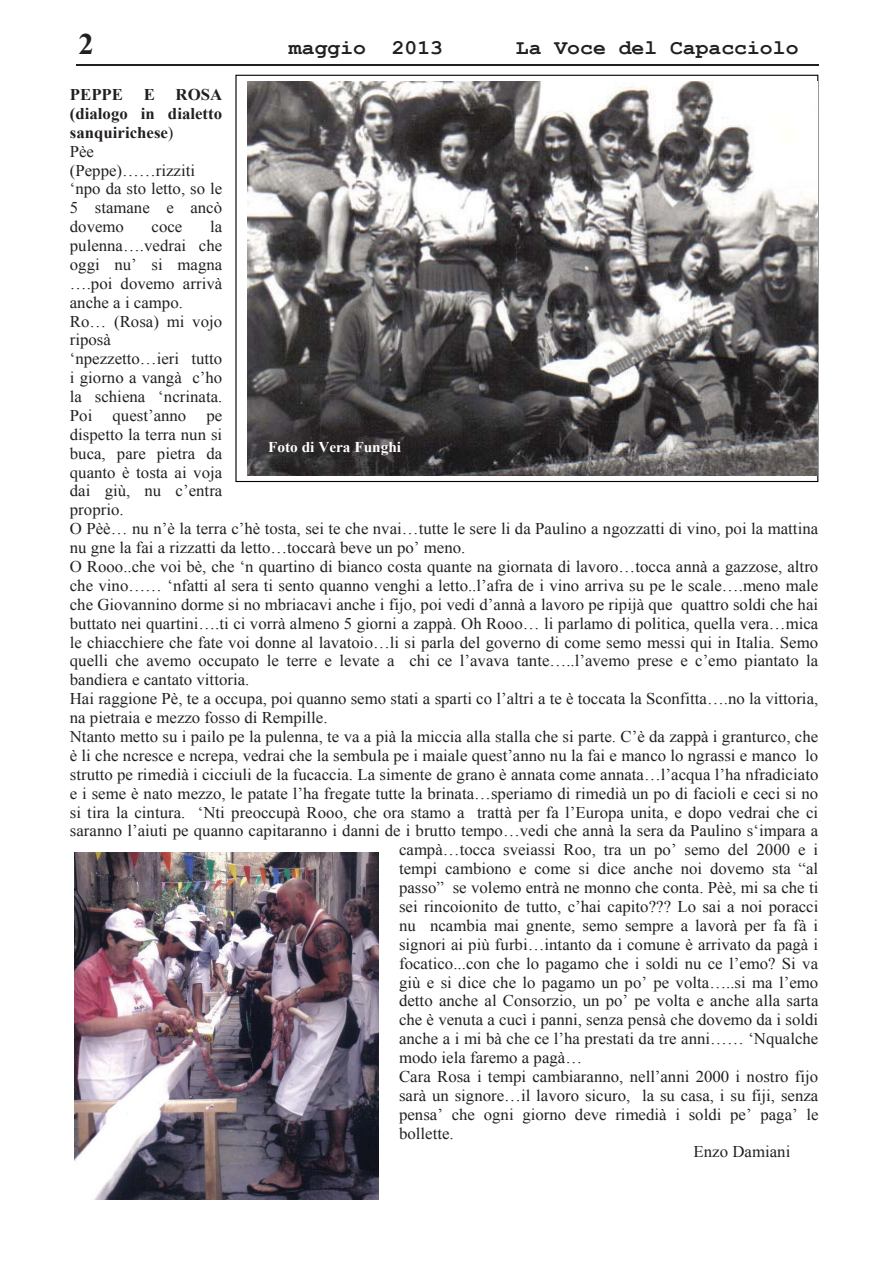
<style>
.page{position:relative;width:893px;height:1263px;background:#fff}
.page>*{position:absolute;margin:0;border:0;box-sizing:border-box;transform-origin:0 0}
.t1{font:700 29.85px "Times New Roman";color:#231f20}
.t2{font:700 20.85px "Courier New";color:#231f20}
.t3{font:16.35px/18.9px "Times New Roman";color:#231f20}
.t4{font:700 16.35px "Times New Roman";color:#231f20}
.t5{font:700 15px "Times New Roman";color:#fff}
.s1{font-weight:700}
</style>
<div class="page">
<hr style="left:76px;top:65px;width:742px;height:1px;background:#231f20">
<img style="left:248px;top:81px;width:569px;height:395px">
<img style="left:74px;top:852px;width:304px;height:348px">
<h1 class="t1" style="left:78px;top:27px;width:17px">2</h1>
<p class="t2" style="left:289px;top:37px;width:156px">maggio 2013</p>
<p class="t2" style="left:516px;top:37px;width:284px">La Voce del Capacciolo</p>
<p class="t4" style="left:70px;top:85px;width:55px">PEPPE</p>
<p class="t4" style="left:144px;top:85px;width:13px">E</p>
<p class="t3" style="left:70px;top:85px;width:154px;text-indent:106px"><span class="s1">ROSA (dialogo in dialetto sanquirichese</span>)<br>Pèe (Peppe)……rizziti ‘npo da sto letto, so le<br>5 stamane e ancò dovemo</p>
<p class="t3" style="left:152px;top:217px;width:32px">coce</p>
<p class="t3" style="left:210px;top:217px;width:14px">la</p>
<p class="t3" style="left:70px;top:236px;width:154px">pulenna….vedrai che</p>
<p class="t3" style="left:70px;top:255px;width:154px">oggi nu’ si magna</p>
<p class="t3" style="left:70px;top:274px;width:154px">….poi dovemo arrivà</p>
<p class="t3" style="left:70px;top:293px;width:115px">anche a i campo.</p>
<p class="t3" style="left:70px;top:312px;width:154px">Ro… (Rosa) mi vojo</p>
<p class="t3" style="left:70px;top:330px;width:43px">riposà</p>
<p class="t3" style="left:70px;top:349px;width:154px">‘npezzetto…ieri tutto</p>
<p class="t3" style="left:70px;top:368px;width:154px">i giorno a vangà c’ho</p>
<p class="t3" style="left:70px;top:387px;width:154px">la schiena ‘ncrinata.</p>
<p class="t3" style="left:70px;top:406px;width:154px">Poi quest’anno pe</p>
<p class="t3" style="left:70px;top:425px;width:154px">dispetto la terra nun si</p>
<p class="t3" style="left:70px;top:444px;width:154px">buca, pare pietra da</p>
<p class="t3" style="left:70px;top:463px;width:154px">quanto è tosta ai voja</p>
<p class="t3" style="left:70px;top:481px;width:154px">dai giù, nu c’entra</p>
<p class="t3" style="left:70px;top:500px;width:55px">proprio.</p>
<p class="t3" style="left:70px;top:519px;width:750px">O Pèè… nu n’è la terra c’hè tosta, sei te che nvai…tutte le sere li da Paulino a ngozzatti di vino, poi la mattina</p>
<p class="t3" style="left:70px;top:538px;width:397px">nu gne la fai a rizzatti da letto…toccarà beve un po’ meno.</p>
<p class="t3" style="left:70px;top:557px;width:750px">O Rooo..che voi bè, che ‘n quartino di bianco costa quante na giornata di lavoro…tocca annà a gazzose, altro</p>
<p class="t3" style="left:70px;top:576px;width:750px">che vino…… ‘nfatti al sera ti sento quanno venghi a letto..l’afra de i vino arriva su pe le scale….meno male</p>
<p class="t3" style="left:70px;top:595px;width:750px">che Giovannino dorme si no mbriacavi anche i fijo, poi vedi d’annà a lavoro pe ripijà que quattro soldi che hai</p>
<p class="t3" style="left:70px;top:614px;width:750px">buttato nei quartini….ti ci vorrà almeno 5 giorni a zappà. Oh Rooo… li parlamo di politica, quella vera…mica</p>
<p class="t3" style="left:70px;top:633px;width:750px">le chiacchiere che fate voi donne al lavatoio…li si parla del governo di come semo messi qui in Italia. Semo</p>
<p class="t3" style="left:70px;top:652px;width:750px">quelli che avemo occupato le terre e levate a chi ce l’avava tante…..l’avemo prese e c’emo piantato la</p>
<p class="t3" style="left:70px;top:670px;width:181px">bandiera e cantato vittoria.</p>
<p class="t3" style="left:70px;top:689px;width:750px">Hai raggione Pè, te a occupa, poi quanno semo stati a sparti co l’altri a te è toccata la Sconfitta….no la vittoria,</p>
<p class="t3" style="left:70px;top:708px;width:259px">na pietraia e mezzo fosso di Rempille.</p>
<p class="t3" style="left:70px;top:727px;width:750px">Ntanto metto su i pailo pe la pulenna, te va a pià la miccia alla stalla che si parte. C’è da zappà i granturco, che</p>
<p class="t3" style="left:70px;top:746px;width:750px">è li che ncresce e ncrepa, vedrai che la sembula pe i maiale quest’anno nu la fai e manco lo ngrassi e manco lo</p>
<p class="t3" style="left:70px;top:765px;width:750px">strutto pe rimedià i cicciuli de la fucaccia. La simente de grano è annata come annata…l’acqua l’ha nfradiciato</p>
<p class="t3" style="left:70px;top:784px;width:750px">e i seme è nato mezzo, le patate l’ha fregate tutte la brinata…speriamo di rimedià un po di facioli e ceci si no</p>
<p class="t3" style="left:70px;top:803px;width:750px">si tira la cintura. ‘Nti preoccupà Rooo, che ora stamo a trattà per fa l’Europa unita, e dopo vedrai che ci</p>
<p class="t3" style="left:70px;top:821px;width:750px">saranno l’aiuti pe quanno capitaranno i danni de i brutto tempo…vedi che annà la sera da Paulino s‘impara a</p>
<p class="t3" style="left:399px;top:840px;width:420px">campà…tocca sveiassi Roo, tra un po’ semo del 2000 e i</p>
<p class="t3" style="left:399px;top:859px;width:421px">tempi cambiono e come si dice anche noi dovemo sta “al</p>
<p class="t3" style="left:399px;top:878px;width:421px">passo” se volemo entrà ne monno che conta. Pèè, mi sa che ti</p>
<p class="t3" style="left:399px;top:897px;width:421px">sei rincoionito de tutto, c’hai capito??? Lo sai a noi poracci</p>
<p class="t3" style="left:399px;top:916px;width:421px">nu ncambia mai gnente, semo sempre a lavorà per fa fà i</p>
<p class="t3" style="left:399px;top:935px;width:421px">signori ai più furbi…intanto da i comune è arrivato da pagà i</p>
<p class="t3" style="left:399px;top:954px;width:421px">focatico...con che lo pagamo che i soldi nu ce l’emo? Si va</p>
<p class="t3" style="left:399px;top:973px;width:421px">giù e si dice che lo pagamo un po’ pe volta…..si ma l’emo</p>
<p class="t3" style="left:399px;top:991px;width:421px">detto anche al Consorzio, un po’ pe volta e anche alla sarta</p>
<p class="t3" style="left:399px;top:1010px;width:421px">che è venuta a cucì i panni, senza pensà che dovemo da i soldi</p>
<p class="t3" style="left:399px;top:1029px;width:421px">anche a i mi bà che ce l’ha prestati da tre anni…… ‘Nqualche</p>
<p class="t3" style="left:399px;top:1048px;width:185px">modo iela faremo a pagà…</p>
<p class="t3" style="left:399px;top:1067px;width:421px">Cara Rosa i tempi cambiaranno, nell’anni 2000 i nostro fijo</p>
<p class="t3" style="left:399px;top:1086px;width:421px">sarà un signore…il lavoro sicuro, la su casa, i su fiji, senza</p>
<p class="t3" style="left:399px;top:1105px;width:421px">pensa’ che ogni giorno deve rimedià i soldi pe’ paga’ le</p>
<p class="t3" style="left:399px;top:1124px;width:56px">bollette.</p>
<p class="t3" style="left:693px;top:1142px;width:98px">Enzo Damiani</p>
<p class="t5" style="left:268px;top:439px;width:135px">Foto di Vera Funghi</p>
</div>
